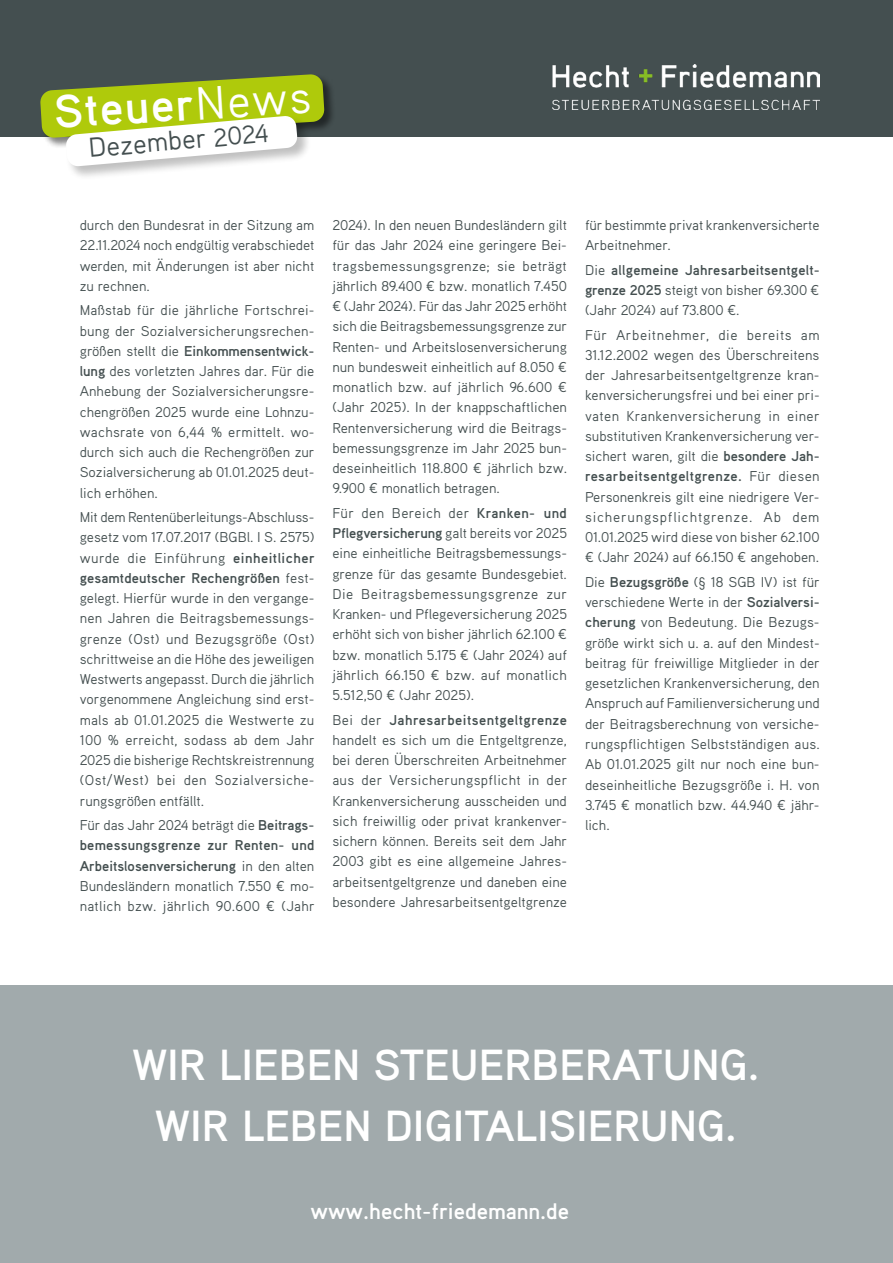
<style>
.page{position:relative;width:893px;height:1263px;background:#fff}
.page>*{position:absolute;margin:0;border:0;box-sizing:border-box;transform-origin:0 0}
.t1{font:700 46.65px "Aaux Pro OT";color:#fff}
.t2{font:700 43.5px/60.8px "Aaux Pro OT";color:#fff;text-align:center}
.t3{font:27.3px "Aaux Pro OT";color:#444f50}
.t4{font:700 22.5px "Aaux Pro OT";color:#fff}
.t5{font:14.25px/20.2px "Aaux Pro OT";letter-spacing:-.005em;color:#444f50;text-align:justify}
.s1{font-weight:400}
.s2{font-size:25.65px}
.s3{font-weight:700}
</style>
<div class="page">
<div style="left:0;top:0;width:893px;height:136px;background:#444f50"></div>
<img style="left:552px;top:64px;width:267px;height:46px">
<div style="left:40px;top:74px;width:296px;height:75px;background:#000;opacity:.5"></div>
<div style="left:66px;top:116px;width:245px;height:64px;background:#000;opacity:.25"></div>
<svg style="left:40px;top:74px;width:285px;height:93px"></svg>
<div style="left:0;top:986px;width:893px;height:277px;background:#a1aaac"></div>
<h1 class="t1" style="left:52px;top:83px;width:259px;rotate:-4deg">Steuer<span class="s1">News</span></h1>
<h3 class="t3" style="left:87px;top:131px;width:182px;rotate:-5deg">Dezember <span class="s2">2024</span></h3>
<p class="t5" style="left:80px;top:215px;width:236px">durch den Bundesrat in der Sitzung am 22.11.2024 noch endgültig verabschiedet werden, mit Änderungen ist aber nicht zu rechnen.</p>
<p class="t5" style="left:80px;top:300px;width:236px">Maßstab für die jährliche Fortschrei&shy;bung der Sozialversicherungsrechen&shy;größen stellt die <span class="s3">Einkommensentwick&shy;lung</span> des vorletzten Jahres dar. Für die Anhebung der Sozialversicherungsre&shy;chengrößen 2025 wurde eine Lohnzu&shy;wachsrate von 6,44 % ermittelt. wo&shy;durch sich auch die Rechengrößen zur Sozialversicherung ab 01.01.2025 deut&shy;lich erhöhen.</p>
<p class="t5" style="left:80px;top:506px;width:236px">Mit dem Rentenüberleitungs-Abschluss&shy;gesetz vom 17.07.2017 (BGBl. I S. 2575) wurde die Einführung <span class="s3">einheitlicher gesamtdeutscher Rechengrößen</span> fest&shy;gelegt. Hierfür wurde in den vergange&shy;nen Jahren die Beitragsbemessungs&shy;grenze (Ost) und Bezugsgröße (Ost) schrittweise an die Höhe des jeweiligen Westwerts angepasst. Durch die jährlich vorgenommene Angleichung sind erst&shy;mals ab 01.01.2025 die Westwerte zu 100 % erreicht, sodass ab dem Jahr 2025 die bisherige Rechtskreistrennung (Ost/West) bei den Sozialversiche&shy;rungsgrößen entfällt.</p>
<p class="t5" style="left:80px;top:814px;width:236px">Für das Jahr 2024 beträgt die <span class="s3">Beitrags&shy;bemessungsgrenze zur Renten- und Arbeitslosenversicherung</span> in den alten Bundesländern monatlich 7.550 € mo&shy;natlich bzw. jährlich 90.600 € (Jahr</p>
<p class="t5" style="left:332px;top:214px;width:236px">2024). In den neuen Bundesländern gilt für das Jahr 2024 eine geringere Bei&shy;tragsbemessungsgrenze; sie beträgt jährlich 89.400 € bzw. monatlich 7.450 € (Jahr 2024). Für das Jahr 2025 erhöht sich die Beitragsbemessungsgrenze zur Renten- und Arbeitslosenversicherung nun bundesweit einheitlich auf 8.050 € monatlich bzw. auf jährlich 96.600 € (Jahr 2025). In der knappschaftlichen Rentenversicherung wird die Beitrags&shy;bemessungsgrenze im Jahr 2025 bun&shy;deseinheitlich 118.800 € jährlich bzw.<br>9.900 € monatlich betragen.</p>
<p class="t5" style="left:332px;top:502px;width:236px">Für den Bereich der <span class="s3">Kranken- und Pflegversicherung</span> galt bereits vor 2025 eine einheitliche Beitragsbemessungs&shy;grenze für das gesamte Bundesgebiet.<br>Die Beitragsbemessungsgrenze zur Kranken- und Pflegeversicherung 2025 erhöht sich von bisher jährlich 62.100 € bzw. monatlich 5.175 € (Jahr 2024) auf jährlich 66.150 € bzw. auf monatlich 5.512,50 € (Jahr 2025).</p>
<p class="t5" style="left:332px;top:709px;width:236px">Bei der <span class="s3">Jahresarbeitsentgeltgrenze </span>handelt es sich um die Entgeltgrenze, bei deren Überschreiten Arbeitnehmer aus der Versicherungspflicht in der Krankenversicherung ausscheiden und sich freiwillig oder privat krankenver&shy;sichern können. Bereits seit dem Jahr 2003 gibt es eine allgemeine Jahres&shy;arbeitsentgeltgrenze und daneben eine besondere Jahresarbeitsentgeltgrenze</p>
<p class="t5" style="left:585px;top:214px;width:236px">für bestimmte privat krankenversicherte<br>Arbeitnehmer.</p>
<p class="t5" style="left:585px;top:259px;width:236px">Die <span class="s3">allgemeine Jahresarbeitsentgelt&shy;grenze 2025</span> steigt von bisher 69.300 € (Jahr 2024) auf 73.800 €.</p>
<p class="t5" style="left:585px;top:324px;width:236px">Für Arbeitnehmer, die bereits am 31.12.2002 wegen des Überschreitens der Jahresarbeitsentgeltgrenze kran&shy;kenversicherungsfrei und bei einer pri&shy;vaten Krankenversicherung in einer substitutiven Krankenversicherung ver&shy;sichert waren, gilt die <span class="s3">besondere Jah&shy;resarbeitsentgeltgrenze.</span> Für diesen Personenkreis gilt eine niedrigere Ver&shy;sicherungspflichtgrenze. Ab dem 01.01.2025 wird diese von bisher 62.100 € (Jahr 2024) auf 66.150 € angehoben.</p>
<p class="t5" style="left:585px;top:571px;width:236px">Die <span class="s3">Bezugsgröße</span> (§ 18 SGB IV) ist für verschiedene Werte in der <span class="s3">Sozialversi&shy;cherung</span> von Bedeutung. Die Bezugs&shy;größe wirkt sich u. a. auf den Mindest&shy;beitrag für freiwillige Mitglieder in der gesetzlichen Krankenversicherung, den Anspruch auf Familienversicherung und der Beitragsberechnung von versiche&shy;rungspflichtigen Selbstständigen aus.<br>Ab 01.01.2025 gilt nur noch eine bun&shy;deseinheitliche Bezugsgröße i. H. von 3.745 € monatlich bzw. 44.940 € jähr&shy;lich.</p>
<h2 class="t2" style="left:132px;top:1033px;width:628px">WIR LIEBEN STEUERBERATUNG.<br>WIR LEBEN DIGITALISIERUNG.</h2>
<h3 class="t4" style="left:310px;top:1196px;width:260px">www.hecht-friedemann.de</h3>
</div>
